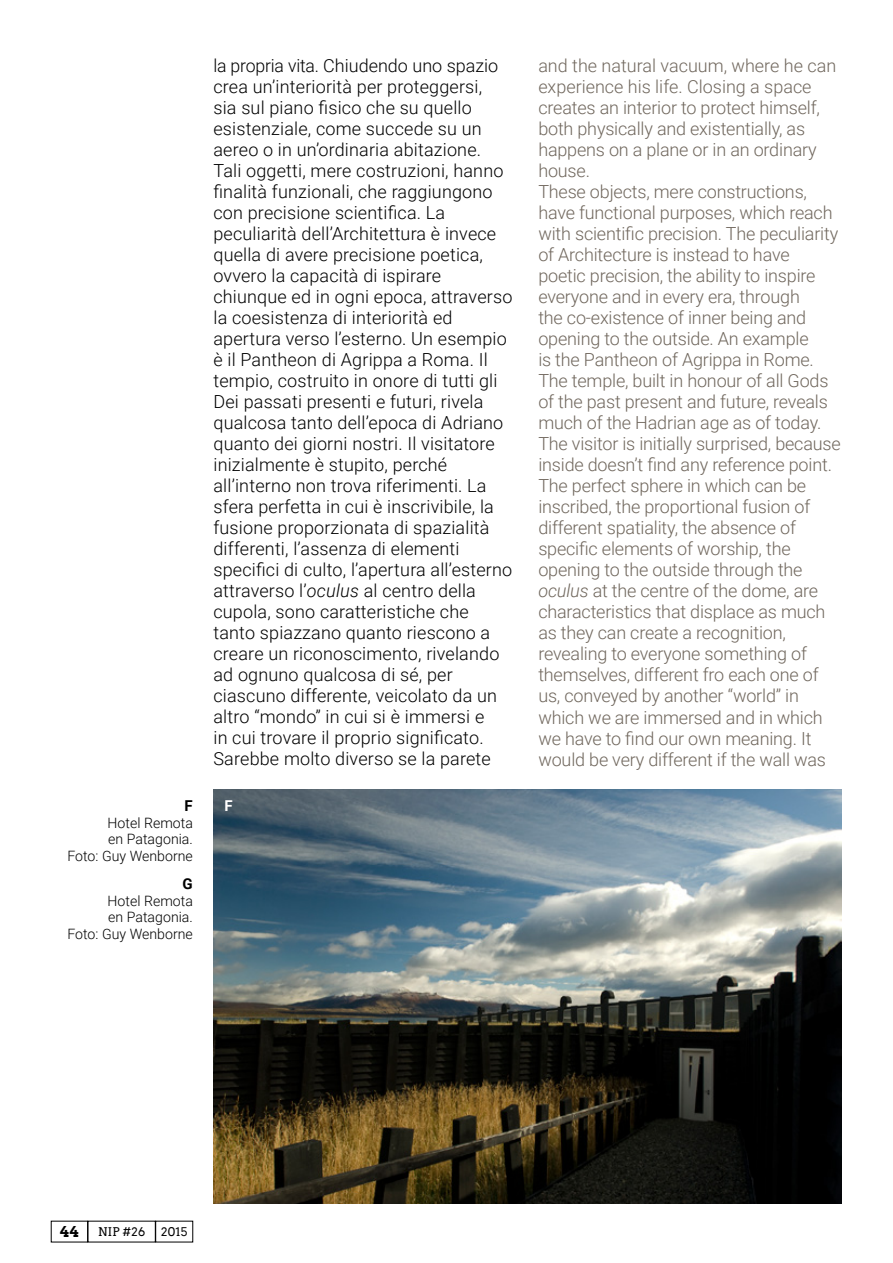
<style>
.page{position:relative;width:893px;height:1263px;background:#fff}
.page>*{position:absolute;margin:0;border:0;box-sizing:border-box;transform-origin:0 0}
.t1{font:300 18px/21px "Roboto";letter-spacing:.01em;color:#000}
.t2{font:300 18px/21px "Roboto";letter-spacing:-.01em;color:#70675d}
.t3{font:700 15px "Arvo";color:#000}
.t4{font:700 15px "Roboto";color:#000}
.t5{font:700 15px "Roboto";color:#fff}
.t6{font:300 14.25px/16.5px "Roboto";color:#000;text-align:right}
.t7{font:12px "Arvo";letter-spacing:.025em;color:#000}
.s1{font-style:italic}
</style>
<div class="page">
<img style="left:213px;top:789px;width:629px;height:414px">
<p class="t1" style="left:213px;top:54px;width:300px">la propria vita. Chiudendo uno spazio crea un’interiorità per proteggersi,<br>sia sul piano fisico che su quello esistenziale, come succede su un aereo o in un’ordinaria abitazione.<br>Tali oggetti, mere costruzioni, hanno finalità funzionali, che raggiungono con precisione scientifica. La peculiarità dell’Architettura è invece quella di avere precisione poetica, ovvero la capacità di ispirare chiunque ed in ogni epoca, attraverso la coesistenza di interiorità ed apertura verso l’esterno. Un esempio è il Pantheon di Agrippa a Roma. Il tempio, costruito in onore di tutti gli Dei passati presenti e futuri, rivela qualcosa tanto dell’epoca di Adriano quanto dei giorni nostri. Il visitatore inizialmente è stupito, perché all’interno non trova riferimenti. La sfera perfetta in cui è inscrivibile, la fusione proporzionata di spazialità differenti, l’assenza di elementi specifici di culto, l’apertura all’esterno attraverso l’<span class="s1">oculus</span> al centro della cupola, sono caratteristiche che tanto spiazzano quanto riescono a creare un riconoscimento, rivelando ad ognuno qualcosa di sé, per ciascuno differente, veicolato da un altro “mondo” in cui si è immersi e<br>in cui trovare il proprio significato.<br>Sarebbe molto diverso se la parete</p>
<p class="t2" style="left:538px;top:55px;width:304px">and the natural vacuum, where he can experience his life. Closing a space creates an interior to protect himself, both physically and existentially, as happens on a plane or in an ordinary house.<br>These objects, mere constructions, have functional purposes, which reach with scientific precision. The peculiarity of Architecture is instead to have poetic precision, the ability to inspire everyone and in every era, through<br>the co-existence of inner being and opening to the outside. An example<br>is the Pantheon of Agrippa in Rome.<br>The temple, built in honour of all Gods of the past present and future, reveals much of the Hadrian age as of today.<br>The visitor is initially surprised, because inside doesn’t find any reference point.<br>The perfect sphere in which can be inscribed, the proportional fusion of different spatiality, the absence of specific elements of worship, the opening to the outside through the <span class="s1">oculus</span> at the centre of the dome, are characteristics that displace as much as they can create a recognition, revealing to everyone something of themselves, different fro each one of us, conveyed by another “world” in which we are immersed and in which we have to find our own meaning. It would be very different if the wall was</p>
<p class="t4" style="left:184px;top:795px;width:10px">F</p>
<p class="t5" style="left:224px;top:795px;width:10px">F</p>
<p class="t6" style="left:67px;top:814px;width:127px">Hotel Remota<br>en Patagonia.<br>Foto: Guy Wenborne</p>
<p class="t4" style="left:182px;top:874px;width:12px">G</p>
<p class="t6" style="left:67px;top:892px;width:127px">Hotel Remota<br>en Patagonia.<br>Foto: Guy Wenborne</p>
<p class="t3" style="left:60px;top:1222px;width:20px">44</p>
<p class="t7" style="left:98px;top:1224px;width:49px">NIP #26</p>
<p class="t7" style="left:161px;top:1224px;width:28px">2015</p>
</div>
